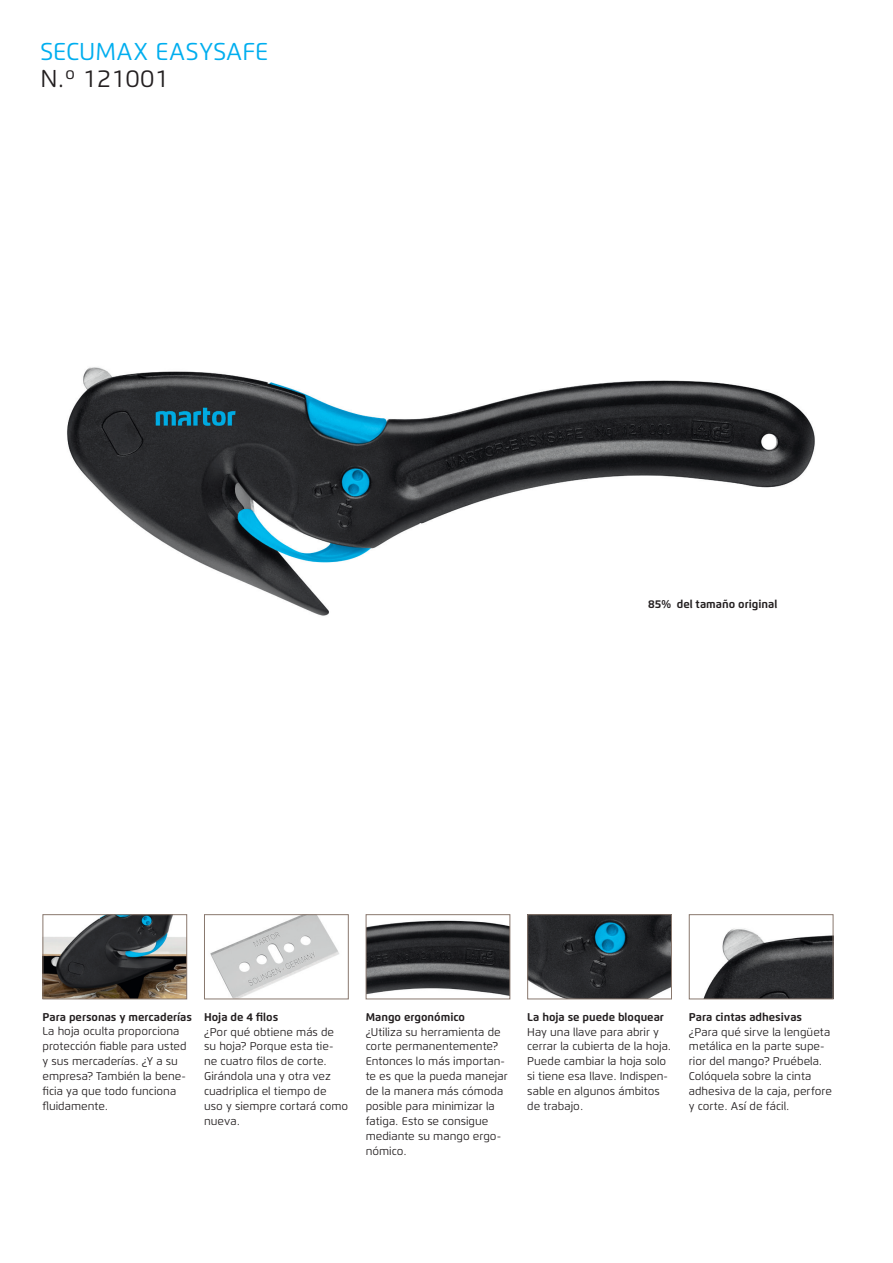
<style>
.page{position:relative;width:893px;height:1263px;background:#fff}
.page>*{position:absolute;margin:0;border:0;box-sizing:border-box;transform-origin:0 0}
.t1{font:24.3px "Flexo";letter-spacing:.01em;color:#00aeef}
.t2{font:24.3px "Flexo";color:#231f20}
.t3{font:11.25px/14.9px "Flexo";color:#231f20}
.t4{font:700 11.25px "Flexo";color:#231f20}
</style>
<div class="page">
<img style="left:67px;top:367px;width:748px;height:249px">
<img style="left:45px;top:916px;width:140px;height:81px">
<div style="left:43px;top:914px;width:144px;height:85px;border:1px solid #89786e"></div>
<img style="left:210px;top:916px;width:129px;height:81px">
<div style="left:204px;top:914px;width:145px;height:85px;border:1px solid #89786e"></div>
<img style="left:368px;top:920px;width:140px;height:76px">
<div style="left:366px;top:914px;width:144px;height:85px;border:1px solid #89786e"></div>
<img style="left:529px;top:916px;width:141px;height:81px">
<div style="left:527px;top:914px;width:145px;height:85px;border:1px solid #89786e"></div>
<img style="left:704px;top:928px;width:127px;height:69px">
<div style="left:689px;top:914px;width:144px;height:85px;border:1px solid #89786e"></div>
<h1 class="t1" style="left:40px;top:36px;width:229px">SECUMAX EASYSAFE</h1>
<h1 class="t2" style="left:40px;top:64px;width:130px">N.º 121001</h1>
<p class="t4" style="left:648px;top:597px;width:131px">85% del tamaño original</p>
<p class="t4" style="left:43px;top:1010px;width:151px">Para personas y mercaderías</p>
<p class="t3" style="left:43px;top:1024px;width:146px">La hoja oculta proporciona protección fiable para usted y sus mercaderías. ¿Y a su empresa? También la bene&shy;ficia ya que todo funciona fluidamente.</p>
<p class="t4" style="left:204px;top:1010px;width:76px">Hoja de 4 filos</p>
<p class="t3" style="left:204px;top:1024px;width:146px">¿Por qué obtiene más de su hoja? Porque esta tie&shy;ne cuatro filos de corte.<br>Girándola una y otra vez cuadriplica el tiempo de<br>uso y siempre cortará como nueva.</p>
<p class="t4" style="left:366px;top:1010px;width:101px">Mango ergonómico</p>
<p class="t3" style="left:366px;top:1024px;width:143px">¿Utiliza su herramienta de corte permanentemente?<br>Entonces lo más importan&shy;te es que la pueda manejar de la manera más cómoda posible para minimizar la fatiga. Esto se consigue mediante su mango ergo&shy;nómico.</p>
<p class="t4" style="left:527px;top:1010px;width:138px">La hoja se puede bloquear</p>
<p class="t3" style="left:527px;top:1024px;width:146px">Hay una llave para abrir y cerrar la cubierta de la hoja.<br>Puede cambiar la hoja solo si tiene esa llave. Indispen&shy;sable en algunos ámbitos de trabajo.</p>
<p class="t4" style="left:689px;top:1010px;width:115px">Para cintas adhesivas</p>
<p class="t3" style="left:689px;top:1024px;width:145px">¿Para qué sirve la lengüeta metálica en la parte supe&shy;rior del mango? Pruébela.<br>Colóquela sobre la cinta adhesiva de la caja, perfore y corte. Así de fácil.</p>
</div>
